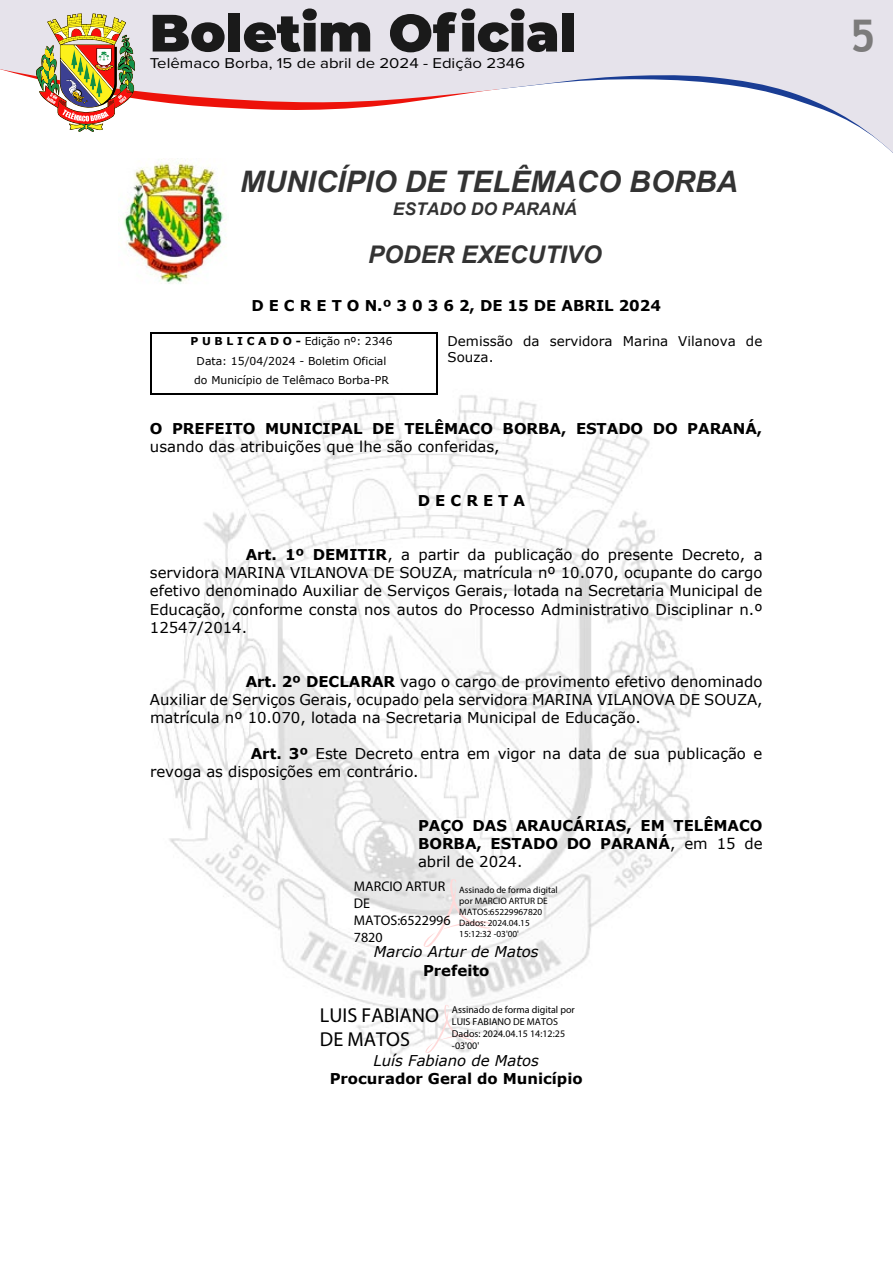
<style>
.page{position:relative;width:893px;height:1263px;background:#fff}
.page>*{position:absolute;margin:0;border:0;box-sizing:border-box;transform-origin:0 0}
.t1{font:700 45px "Trebuchet MS";color:#7c7b7b}
.t2{font:italic 700 29.7px "Arial";color:#333}
.t3{font:italic 700 24.3px "Arial";color:#333}
.t4{font:20.25px/24.3px "Myriad Pro";color:#000}
.t5{font:italic 700 17.55px "Arial";color:#333}
.t6{font:14.85px/18px "Verdana";color:#000;text-align:justify}
.t7{font:700 14.85px/18px "Verdana";color:#000;text-align:justify}
.t8{font:italic 14.85px "Verdana";color:#000}
.t9{font:14.7px "Proxima Nova";color:#000;scale:1.14 1}
.t10{font:14.1px/16.8px "Myriad Pro";color:#000}
.t11{font:13.5px/16.4px "Verdana";color:#000}
.t12{font:10.8px/19.6px "Verdana";letter-spacing:-.005em;color:#000;text-align:center}
.t13{font:10.05px/12px "Myriad Pro";color:#000}
.t14{font:9.3px/11.1px "Myriad Pro";color:#000}
.s1{font-weight:700}
.s2{font-weight:400}
</style>
<div class="page">
<div style="left:0;top:0;width:893px;height:9px;background:#e6e3eb"></div>
<svg style="left:0;top:9px;width:893px;height:144px"></svg>
<img style="left:123px;top:158px;width:103px;height:126px">
<img style="left:155px;top:395px;width:541px;height:661px">
<hr style="left:152px;top:332px;width:284px;height:2px;background:#000">
<hr style="left:150px;top:334px;width:2px;height:59px;background:#000">
<hr style="left:152px;top:393px;width:284px;height:2px;background:#000">
<hr style="left:436px;top:334px;width:2px;height:59px;background:#000">
<svg style="left:425px;top:1005px;width:49px;height:48px"></svg>
<svg style="left:424px;top:879px;width:67px;height:67px"></svg>
<p class="t9" style="left:150px;top:53px;width:331px">Telêmaco Borba, 15 de abril de 2024 - Edição 2346</p>
<h2 class="t2" style="left:240px;top:162px;width:499px">MUNICÍPIO DE TELÊMACO BORBA</h2>
<p class="t5" style="left:393px;top:197px;width:186px">ESTADO DO PARANÁ</p>
<h3 class="t3" style="left:368px;top:238px;width:235px">PODER EXECUTIVO</h3>
<p class="t7" style="left:251px;top:296px;width:411px">D E C R E T O N.º 3 0 3 6 2, DE 15 DE ABRIL 2024</p>
<p class="t11" style="left:448px;top:332px;width:316px">Demissão da servidora Marina Vilanova de<br>Souza.</p>
<p class="t12" style="left:190px;top:331px;width:204px"><span class="s1">P U B L I C A D O -</span> Edição nº: 2346<br>Data: 15/04/2024 - Boletim Oficial do Município de Telêmaco Borba-PR</p>
<p class="t7" style="left:150px;top:419px;width:614px">O PREFEITO MUNICIPAL DE TELÊMACO BORBA, ESTADO DO PARANÁ,</p>
<p class="t6" style="left:150px;top:437px;width:351px">usando das atribuições que lhe são conferidas,</p>
<p class="t7" style="left:418px;top:491px;width:109px">D E C R E T A</p>
<p class="t6" style="left:150px;top:546px;width:614px;text-indent:96px"><span class="s1">Art. 1º DEMITIR</span>, a partir da publicação do presente Decreto, a servidora MARINA VILANOVA DE SOUZA, matrícula nº 10.070, ocupante do cargo efetivo denominado Auxiliar de Serviços Gerais, lotada na Secretaria Municipal de Educação, conforme consta nos autos do Processo Administrativo Disciplinar n.º 12547/2014.</p>
<p class="t6" style="left:150px;top:672px;width:614px;text-indent:96px"><span class="s1">Art. 2º DECLARAR</span> vago o cargo de provimento efetivo denominado Auxiliar de Serviços Gerais, ocupado pela servidora MARINA VILANOVA DE SOUZA, matrícula nº 10.070, lotada na Secretaria Municipal de Educação.</p>
<p class="t6" style="left:150px;top:744px;width:614px;text-indent:101px"><span class="s1">Art. 3º</span> Este Decreto entra em vigor na data de sua publicação e revoga as disposições em contrário.</p>
<p class="t7" style="left:418px;top:816px;width:346px">PAÇO DAS ARAUCÁRIAS, EM TELÊMACO BORBA, ESTADO DO PARANÁ<span class="s2">, em 15 de abril de 2024.</span></p>
<p class="t10" style="left:354px;top:878px;width:98px">MARCIO ARTUR<br>DE<br>MATOS:6522996<br>7820</p>
<p class="t14" style="left:459px;top:884px;width:100px">Assinado de forma digital por MARCIO ARTUR DE<br>MATOS:65229967820<br>Dados: 2024.04.15<br>15:12:32 -03'00'</p>
<p class="t8" style="left:374px;top:942px;width:166px">Marcio Artur de Matos</p>
<p class="t7" style="left:423px;top:961px;width:68px">Prefeito</p>
<h3 class="t4" style="left:320px;top:1003px;width:121px">LUIS FABIANO<br>DE MATOS</h3>
<p class="t13" style="left:452px;top:1004px;width:124px">Assinado de forma digital por<br>LUIS FABIANO DE MATOS<br>Dados: 2024.04.15 14:12:25 -03'00'</p>
<p class="t8" style="left:373px;top:1050px;width:167px">Luís Fabiano de Matos</p>
<p class="t7" style="left:330px;top:1069px;width:254px">Procurador Geral do Município</p>
<h1 class="t1" style="left:850px;top:8px;width:28px">5</h1>
</div>
